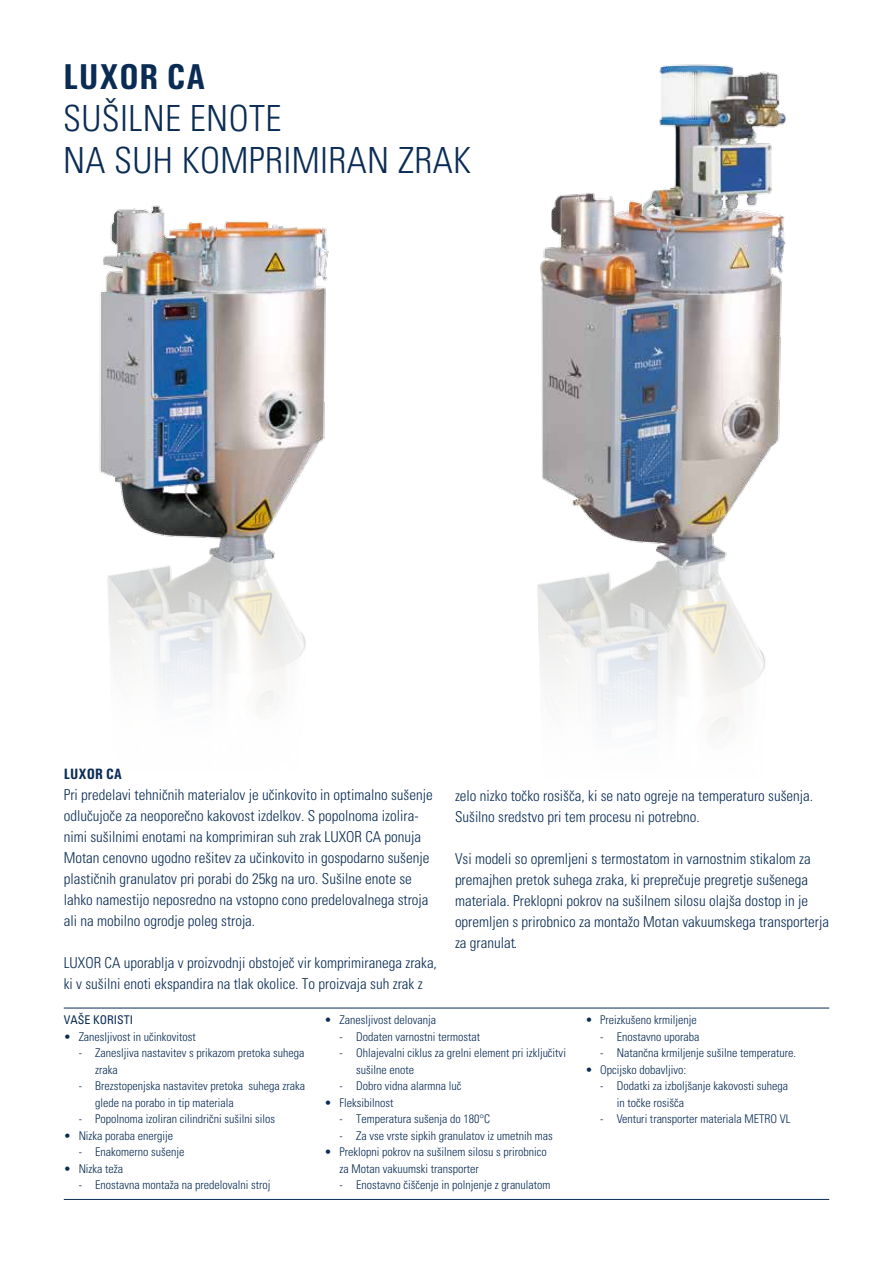
<style>
.page{position:relative;width:893px;height:1263px;background:#fff}
.page>*{position:absolute;margin:0;border:0;box-sizing:border-box;transform-origin:0 0}
.t1{font:300 condensed 36px/42px "Univers";letter-spacing:.01em;color:#0a2c54}
.t2{font:700 36px "Univers Condensed";letter-spacing:.01em;color:#0a2c54}
.t3{font:300 condensed 15px/21px "Univers";color:#0a2c54}
.t4{font:700 15px "Univers Condensed";color:#0a2c54}
.t5{font:300 condensed 12px/16.5px "Univers";color:#0a2c54}
.t6{font:condensed 12px "Univers";color:#0a2c54}
</style>
<div class="page">
<img style="left:99px;top:205px;width:230px;height:501px">
<img style="left:537px;top:64px;width:249px;height:667px">
<hr style="left:64px;top:1008px;width:765px;height:1px;background:#0a2c54">
<hr style="left:64px;top:1199px;width:765px;height:1px;background:#0a2c54">
<h1 class="t2" style="left:63px;top:54px;width:144px">LUXOR CA</h1>
<h1 class="t1" style="left:63px;top:96px;width:409px">SUŠILNE ENOTE<br>NA SUH KOMPRIMIRAN ZRAK</h1>
<p class="t4" style="left:64px;top:765px;width:24px">LUXOR</p>
<p class="t4" style="left:106px;top:765px;width:18px">CA</p>
<p class="t3" style="left:64px;top:784px;width:370px">Pri predelavi tehničnih materialov je učinkovito in optimalno sušenje odlučujoče za neoporečno kakovost izdelkov. S popolnoma izolira&shy;nimi sušilnimi enotami na komprimiran suh zrak LUXOR CA ponuja Motan cenovno ugodno rešitev za učinkovito in gospodarno sušenje plastičnih granulatov pri porabi do 25kg na uro. Sušilne enote se lahko namestijo neposredno na vstopno cono predelovalnega stroja ali na mobilno ogrodje poleg stroja.</p>
<p class="t3" style="left:64px;top:952px;width:375px">LUXOR CA uporablja v proizvodnji obstoječ vir komprimiranega zraka, ki v sušilni enoti ekspandira na tlak okolice. To proizvaja suh zrak z</p>
<p class="t6" style="left:64px;top:1012px;width:15px">VAŠE</p>
<p class="t6" style="left:93px;top:1012px;width:13px">KORISTI</p>
<p class="t5" style="left:64px;top:1028px;width:134px">• Zanesljivost in učinkovitost</p>
<p class="t5" style="left:95px;top:1044px;width:211px;text-indent:-17px">- Zanesljiva nastavitev s prikazom pretoka suhega zraka</p>
<p class="t5" style="left:95px;top:1077px;width:211px;text-indent:-17px">- Brezstopenjska nastavitev pretoka suhega zraka glede na porabo in tip materiala</p>
<p class="t5" style="left:79px;top:1110px;width:198px">- Popolnoma izoliran cilindrični sušilni silos</p>
<p class="t5" style="left:64px;top:1127px;width:111px">• Nizka poraba energije</p>
<p class="t5" style="left:79px;top:1143px;width:107px">- Enakomerno sušenje</p>
<p class="t5" style="left:64px;top:1160px;width:61px">• Nizka teža</p>
<p class="t5" style="left:79px;top:1176px;width:193px">- Enostavna montaža na predelovalni stroj</p>
<p class="t3" style="left:455px;top:785px;width:360px">zelo nizko točko rosišča, ki se nato ogreje na temperaturo sušenja.<br>Sušilno sredstvo pri tem procesu ni potrebno.</p>
<p class="t3" style="left:455px;top:848px;width:375px">Vsi modeli so opremljeni s termostatom in varnostnim stikalom za premajhen pretok suhega zraka, ki preprečuje pregretje sušenega materiala. Preklopni pokrov na sušilnem silosu olajša dostop in je opremljen s prirobnico za montažo Motan vakuumskega transporterja za granulat.</p>
<p class="t5" style="left:325px;top:1011px;width:113px">• Zanesljivost delovanja</p>
<p class="t5" style="left:339px;top:1028px;width:142px">- Dodaten varnostni termostat</p>
<p class="t5" style="left:356px;top:1044px;width:211px;text-indent:-17px">- Ohlajevalni ciklus za grelni element pri izključitvi sušilne enote</p>
<p class="t5" style="left:339px;top:1077px;width:123px">- Dobro vidna alarmna luč</p>
<p class="t5" style="left:325px;top:1094px;width:70px">• Fleksibilnost</p>
<p class="t5" style="left:339px;top:1110px;width:152px">- Temperatura sušenja do 180°C</p>
<p class="t5" style="left:339px;top:1127px;width:215px">- Za vse vrste sipkih granulatov iz umetnih mas</p>
<p class="t5" style="left:339px;top:1143px;width:209px;text-indent:-15px">• Preklopni pokrov na sušilnem silosu s prirobnico za Motan vakuumski transporter</p>
<p class="t5" style="left:339px;top:1176px;width:213px">- Enostavno čiščenje in polnjenje z granulatom</p>
<p class="t5" style="left:585px;top:1011px;width:113px">• Preizkušeno krmiljenje</p>
<p class="t5" style="left:600px;top:1028px;width:101px">- Enostavno uporaba</p>
<p class="t5" style="left:600px;top:1044px;width:197px">- Natančna krmiljenje sušilne temperature.</p>
<p class="t5" style="left:585px;top:1061px;width:102px">• Opcijsko dobavljivo:</p>
<p class="t5" style="left:617px;top:1077px;width:173px;text-indent:-17px">- Dodatki za izboljšanje kakovosti suhega in točke rosišča</p>
<p class="t5" style="left:600px;top:1110px;width:192px">- Venturi transporter materiala METRO VL</p>
</div>
